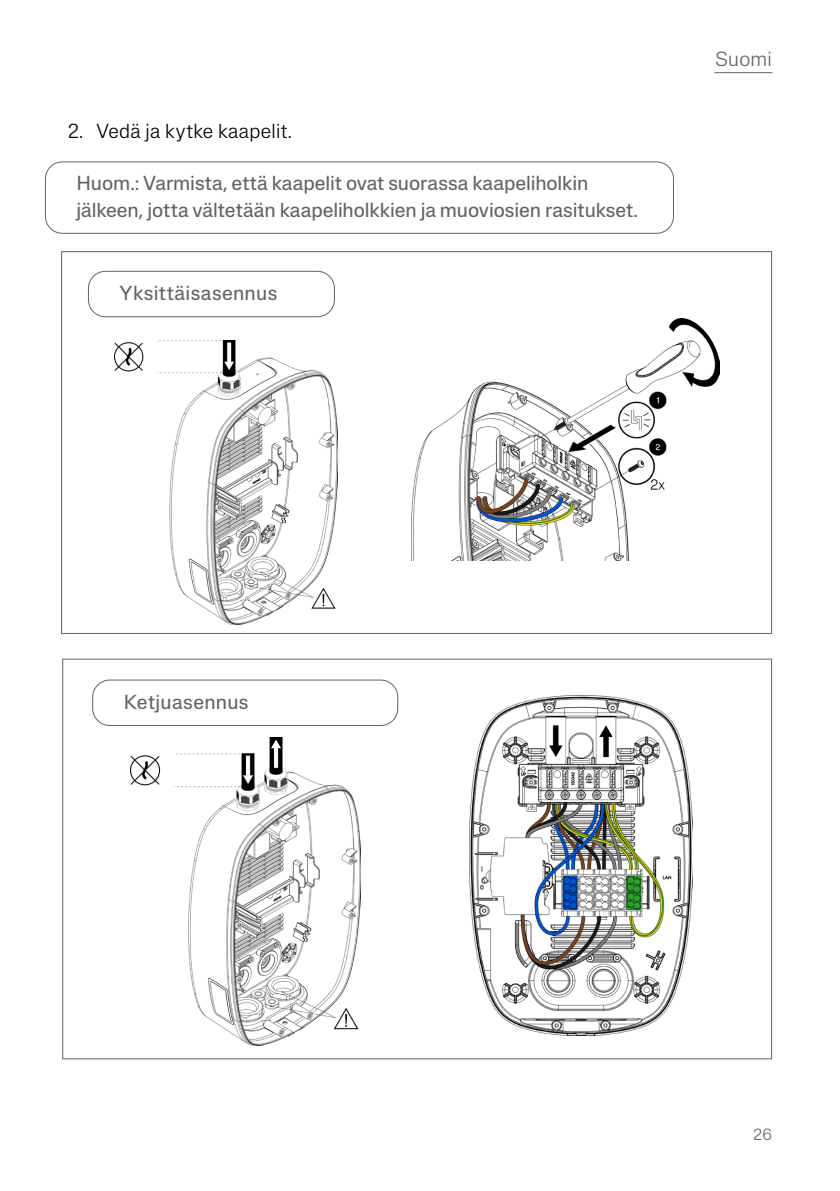
<style>
.page{position:relative;width:840px;height:1191px;background:#fff}
.page>*{position:absolute;margin:0;border:0;box-sizing:border-box;transform-origin:0 0}
.t1{font:300 20.2px "Lateral Standard";letter-spacing:.015em;color:#646363}
.t2{font:20px/26px "Lateral Standard";letter-spacing:-.005em;color:#646363}
.t3{font:20px "Lateral Standard";letter-spacing:.015em;color:#646363}
.t4{font:300 20px "Lateral Standard";letter-spacing:.015em;color:#000}
.t5{font:300 16px "Lateral Standard";color:#646363}
</style>
<div class="page">
<hr style="left:714px;top:72px;width:58px;height:1px;background:#646363">
<div style="left:45px;top:162px;width:628px;height:72px;border:1px solid #646363;border-radius:17px"></div>
<img style="left:115px;top:340px;width:222px;height:284px">
<div style="left:88px;top:271px;width:246px;height:46px;border:1px solid #646363;border-radius:17px"></div>
<img style="left:411px;top:319px;width:308px;height:241px">
<img style="left:130px;top:738px;width:230px;height:307px">
<img style="left:469px;top:695px;width:222px;height:340px">
<div style="left:92px;top:680px;width:306px;height:46px;border:1px solid #646363;border-radius:17px"></div>
<p class="t4" style="left:68px;top:120px;width:225px">2. Vedä ja kytke kaapelit.</p>
<p class="t2" style="left:77px;top:170px;width:562px">Huom.: Varmista, että kaapelit ovat suorassa kaapeliholkin jälkeen, jotta vältetään kaapeliholkkien ja muoviosien rasitukset.</p>
<p class="t3" style="left:120px;top:281px;width:159px">Yksittäisasennus</p>
<p class="t1" style="left:715px;top:48px;width:58px">Suomi</p>
<p class="t3" style="left:124px;top:690px;width:126px">Ketjuasennus</p>
<p class="t5" style="left:753px;top:1125px;width:20px">26</p>
</div>
